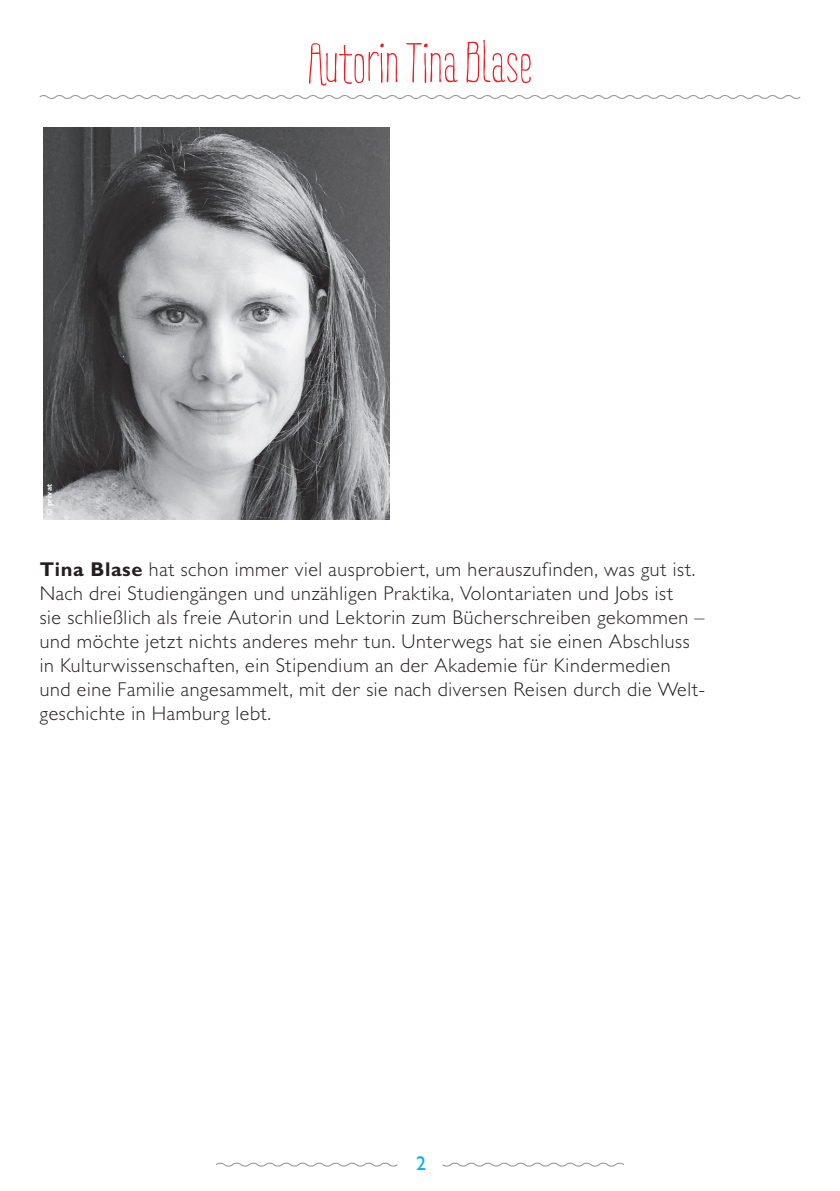
<style>
.page{position:relative;width:840px;height:1191px;background:#fff}
.page>*{position:absolute;margin:0;border:0;box-sizing:border-box;transform-origin:0 0}
.t1{font:56px "Ridemy Bike Pro";color:#ee1d23}
.t2{font:300 20px/24px "Gill Sans MT Std";letter-spacing:.03em;color:#231f20}
.t3{font:500 20px "Gill Sans MT Std";color:#00aeef}
.t4{font:700 8px "Gill Sans MT Std";letter-spacing:.02em;color:#fff}
.s1{font-weight:700}
</style>
<div class="page">
<svg style="left:442px;top:1162px;width:182px;height:5px"></svg>
<svg style="left:216px;top:1162px;width:182px;height:5px"></svg>
<img style="left:43px;top:128px;width:346px;height:391px">
<svg style="left:39px;top:95px;width:762px;height:4px"></svg>
<p class="t4" style="left:44px;top:515px;width:33px;rotate:-90deg">© privat</p>
<h1 class="t1" style="left:307px;top:28px;width:226px">Autorin Tina Blase</h1>
<p class="t2" style="left:40px;top:557px;width:666px"><span class="s1">Tina Blase</span> hat schon immer viel ausprobiert, um herauszufinden, was gut ist.<br>Nach drei Studiengängen und unzähligen Praktika, Volontariaten und Jobs ist<br>sie schließlich als freie Autorin und Lektorin zum Bücherschreiben gekommen – und möchte jetzt nichts anderes mehr tun. Unterwegs hat sie einen Abschluss in Kulturwissenschaften, ein Stipendium an der Akademie für Kindermedien und eine Familie angesammelt, mit der sie nach diversen Reisen durch die Welt&shy;geschichte in Hamburg lebt.</p>
<p class="t3" style="left:416px;top:1150px;width:11px">2</p>
</div>
